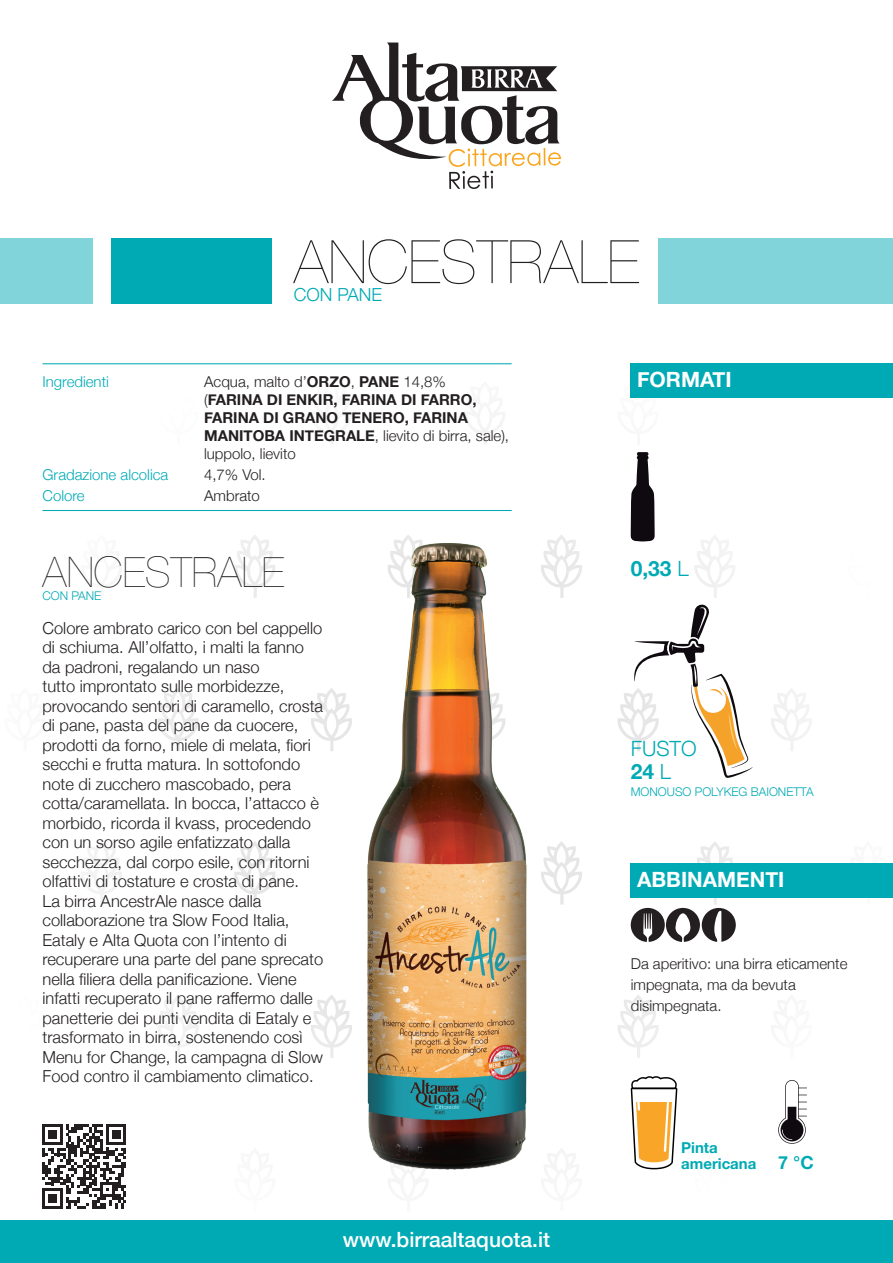
<style>
.page{position:relative;width:893px;height:1263px;background:#fff}
.page>*{position:absolute;margin:0;border:0;box-sizing:border-box;transform-origin:0 0}
.t1{font:200 60px "Helvetica Neue";color:#231f20}
.t2{font:200 42px "Helvetica Neue";color:#231f20}
.t3{font:500 21px "Helvetica Neue";color:#fff}
.t4{font:700 21px "Helvetica Neue";color:#fff}
.t5{font:300 21px/22.2px "Helvetica Neue";color:#00aab5}
.t6{font:700 21px "Helvetica Neue";color:#00aab5}
.t7{font:300 18px "Helvetica Neue";color:#00aab5}
.t8{font:700 18px "Helvetica Neue";color:#00aab5}
.t9{font:300 16.5px/19.5px "Helvetica Neue";color:#231f20}
.t10{font:700 15px/18px "Helvetica Neue";color:#231f20}
.t11{font:300 15px/21px "Helvetica Neue";color:#231f20}
.t12{font:300 15px "Helvetica Neue";color:#00aab5}
.t13{font:700 15px/16.5px "Helvetica Neue";color:#00aab5}
.t14{font:300 12px "Helvetica Neue";color:#00aab5}
.s1{font-weight:300}
.s2{font-weight:700}
</style>
<div class="page">
<svg style="left:81px;top:842px;width:41px;height:62px"></svg>
<svg style="left:158px;top:688px;width:41px;height:63px"></svg>
<svg style="left:158px;top:995px;width:40px;height:63px"></svg>
<svg style="left:234px;top:535px;width:41px;height:63px"></svg>
<svg style="left:234px;top:841px;width:41px;height:64px"></svg>
<svg style="left:331px;top:435px;width:2px;height:9px"></svg>
<svg style="left:311px;top:688px;width:41px;height:63px"></svg>
<svg style="left:311px;top:995px;width:41px;height:63px"></svg>
<svg style="left:465px;top:418px;width:38px;height:26px"></svg>
<svg style="left:541px;top:535px;width:41px;height:63px"></svg>
<svg style="left:541px;top:841px;width:41px;height:64px"></svg>
<svg style="left:548px;top:1149px;width:24px;height:13px"></svg>
<svg style="left:630px;top:381px;width:29px;height:17px"></svg>
<svg style="left:618px;top:995px;width:41px;height:63px"></svg>
<svg style="left:694px;top:536px;width:41px;height:62px"></svg>
<svg style="left:771px;top:397px;width:41px;height:1px"></svg>
<svg style="left:771px;top:688px;width:41px;height:63px"></svg>
<svg style="left:848px;top:897px;width:41px;height:1px"></svg>
<img style="left:367px;top:535px;width:160px;height:640px">
<div style="left:112px;top:238px;width:160px;height:65px;background:#00aab5"></div>
<div style="left:0;top:1220px;width:893px;height:43px;background:#00aab5"></div>
<hr style="left:43px;top:363px;width:469px;height:1px;background:#00aab5">
<svg style="left:332px;top:43px;width:229px;height:146px"></svg>
<svg style="left:631px;top:452px;width:24px;height:89px"></svg>
<svg style="left:618px;top:604px;width:134px;height:174px"></svg>
<svg style="left:631px;top:842px;width:105px;height:100px"></svg>
<svg style="left:631px;top:1076px;width:46px;height:93px"></svg>
<svg style="left:778px;top:1080px;width:29px;height:64px"></svg>
<div style="left:631px;top:363px;width:262px;height:34px;background:#00aab5"></div>
<div style="left:631px;top:863px;width:262px;height:34px;background:#00aab5"></div>
<hr style="left:43px;top:510px;width:469px;height:1px;background:#00aab5">
<svg style="left:42px;top:1124px;width:84px;height:85px"></svg>
<div style="left:0;top:238px;width:92px;height:65px;background:#80d4da"></div>
<div style="left:658px;top:238px;width:235px;height:65px;background:#80d4da"></div>
<h1 class="t1" style="left:294px;top:215px;width:347px">ANCESTRALE</h1>
<p class="t7" style="left:294px;top:280px;width:90px">CON PANE</p>
<p class="t12" style="left:43px;top:369px;width:68px">Ingredienti</p>
<p class="t10" style="left:204px;top:373px;width:306px"><span class="s1">Acqua, malto d’</span>ORZO<span class="s1">,</span> PANE <span class="s1">14,8%<br>(</span>FARINA DI ENKIR, FARINA DI FARRO,<br>FARINA DI GRANO TENERO, FARINA<br>MANITOBA INTEGRALE<span class="s1">, lievito di birra, sale), luppolo, lievito</span></p>
<p class="t12" style="left:43px;top:462px;width:127px">Gradazione alcolica</p>
<p class="t11" style="left:204px;top:463px;width:63px">4,7% Vol.</p>
<p class="t12" style="left:43px;top:483px;width:44px">Colore</p>
<p class="t11" style="left:204px;top:484px;width:57px">Ambrato</p>
<h2 class="t2" style="left:43px;top:539px;width:243px">ANCESTRALE</h2>
<p class="t14" style="left:43px;top:585px;width:60px">CON PANE</p>
<p class="t9" style="left:43px;top:617px;width:282px">Colore ambrato carico con bel cappello di schiuma. All’olfatto, i malti la fanno da padroni, regalando un naso<br>tutto improntato sulle morbidezze, provocando sentori di caramello, crosta di pane, pasta del pane da cuocere, prodotti da forno, miele di melata, fiori secchi e frutta matura. In sottofondo note di zucchero mascobado, pera cotta/caramellata. In bocca, l’attacco è morbido, ricorda il kvass, procedendo con un sorso agile enfatizzato dalla secchezza, dal corpo esile, con ritorni olfattivi di tostature e crosta di pane.<br>La birra AncestrAle nasce dalla collaborazione tra Slow Food Italia, Eataly e Alta Quota con l’intento di recuperare una parte del pane sprecato nella filiera della panificazione. Viene infatti recuperato il pane raffermo dalle panetterie dei punti vendita di Eataly e trasformato in birra, sostenendo così Menu for Change, la campagna di Slow Food contro il cambiamento climatico.</p>
<p class="t3" style="left:343px;top:1223px;width:209px">www.birraaltaquota.it</p>
<p class="t4" style="left:637px;top:363px;width:96px">FORMATI</p>
<p class="t6" style="left:631px;top:552px;width:59px">0,33 <span class="s1">L</span></p>
<p class="t5" style="left:631px;top:736px;width:68px">FUSTO<br><span class="s2">24</span> L</p>
<p class="t14" style="left:631px;top:782px;width:184px">MONOUSO POLYKEG BAIONETTA</p>
<p class="t4" style="left:637px;top:863px;width:149px">ABBINAMENTI</p>
<p class="t11" style="left:631px;top:952px;width:218px">Da aperitivo: una birra eticamente impegnata, ma da bevuta disimpegnata.</p>
<p class="t13" style="left:681px;top:1140px;width:77px">Pinta americana</p>
<p class="t8" style="left:778px;top:1149px;width:37px">7 °C</p>
</div>
